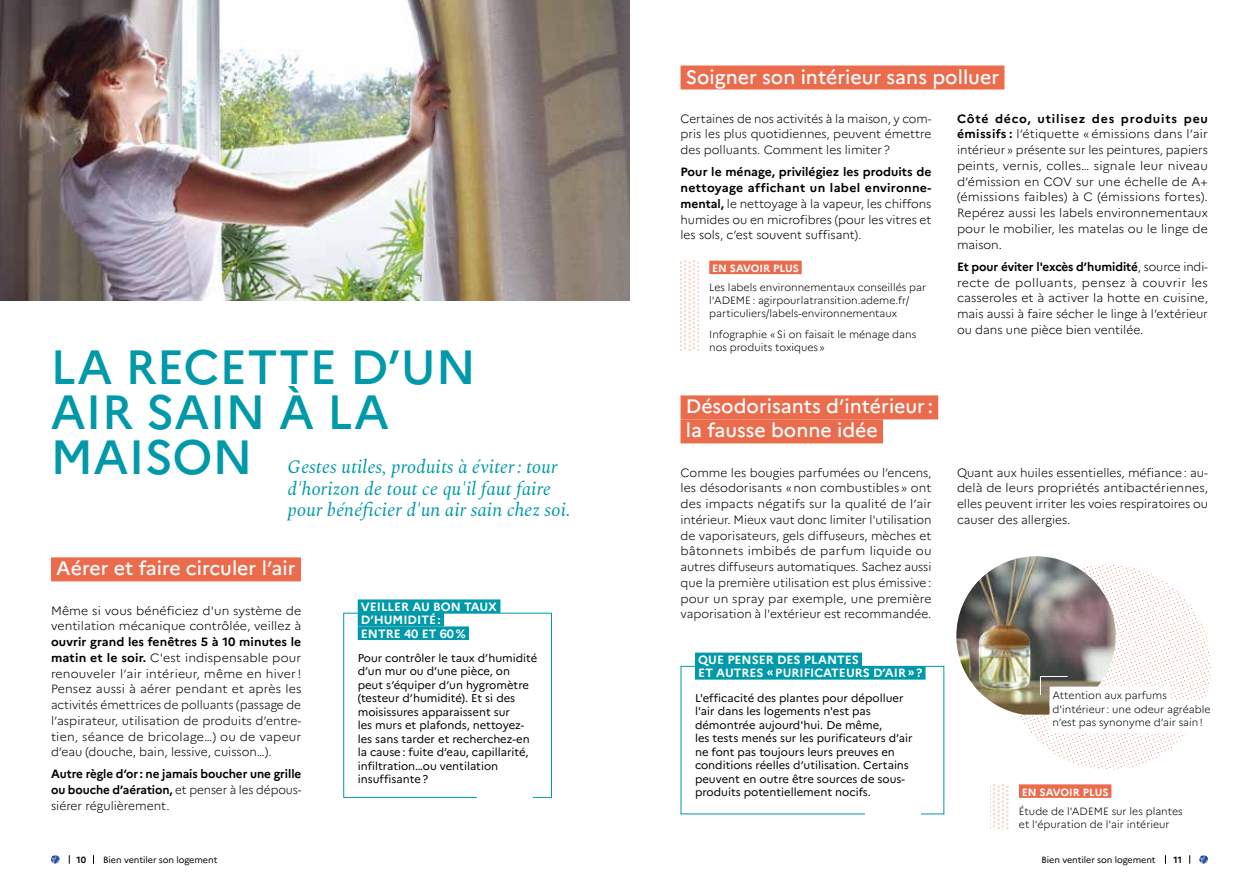
<style>
.page{position:relative;width:1259px;height:893px;background:#fff}
.page>*{position:absolute;margin:0;border:0;box-sizing:border-box;transform-origin:0 0}
.t1{font:500 48px/45px "Marianne";color:#0099a9}
.t2{font:500 19.5px/24px "Marianne";color:#fff}
.t3{font:italic 18.75px/21.5px "Spectral";color:#0099a9}
.t4{font:300 12px/15.8px "Marianne";color:#000;text-align:justify}
.t5{font:700 12px/15.8px "Marianne";letter-spacing:-.005em;color:#000;text-align:justify}
.t6{font:700 12px/13.5px "Marianne";color:#fff}
.t7{font:11.25px/13.5px "Marianne";color:#000}
.t8{font:300 10.5px/12.8px "Marianne";color:#000}
.t9{font:700 10.5px "Marianne";color:#fff}
.t10{font:9px "Marianne";letter-spacing:-.005em;color:#000}
.t11{font:700 9px "Marianne";color:#000}
.s1{font-weight:700}
.s2{font-weight:300}
</style>
<div class="page">
<img style="left:1021px;top:565px;width:190px;height:205px">
<div style="left:51px;top:557px;width:250px;height:24px;background:#eb6b4d"></div>
<div style="left:680px;top:66px;width:324px;height:24px;background:#eb6b4d"></div>
<div style="left:680px;top:395px;width:258px;height:24px;background:#eb6b4d"></div>
<div style="left:680px;top:419px;width:203px;height:24px;background:#eb6b4d"></div>
<div style="left:343px;top:613px;width:209px;height:185px;border:1px solid #0099a9"></div>
<div style="left:477px;top:781px;width:56px;height:26px;background:#fff"></div>
<div style="left:358px;top:599px;width:142px;height:14px;background:#0099a9"></div>
<div style="left:358px;top:613px;width:86px;height:13px;background:#0099a9"></div>
<div style="left:358px;top:626px;width:111px;height:14px;background:#0099a9"></div>
<div style="left:709px;top:261px;width:92px;height:13px;background:#eb6b4d"></div>
<img style="left:680px;top:261px;width:18px;height:89px">
<div style="left:1019px;top:784px;width:92px;height:14px;background:#eb6b4d"></div>
<img style="left:990px;top:784px;width:18px;height:45px">
<div style="left:695px;top:653px;width:167px;height:13px;background:#0099a9"></div>
<div style="left:695px;top:666px;width:230px;height:14px;background:#0099a9"></div>
<img style="left:0;top:0;width:629px;height:300px">
<img style="left:956px;top:556px;width:159px;height:159px">
<svg style="left:1199px;top:855px;width:9px;height:9px"></svg>
<svg style="left:51px;top:855px;width:9px;height:9px"></svg>
<div style="left:1049px;top:687px;width:120px;height:19px;background:#fff"></div>
<div style="left:1049px;top:700px;width:164px;height:20px;background:#fff"></div>
<div style="left:1049px;top:714px;width:156px;height:19px;background:#fff"></div>
<svg style="left:1040px;top:676px;width:27px;height:19px"></svg>
<h1 class="t1" style="left:50px;top:340px;width:427px">LA RECETTE D’UN<br>AIR SAIN À LA<br>MAISON</h1>
<h3 class="t3" style="left:287px;top:457px;width:284px">Gestes utiles, produits à éviter : tour d'horizon de tout ce qu'il faut faire pour bénéficier d'un air sain chez soi.</h3>
<h2 class="t2" style="left:56px;top:555px;width:241px">Aérer et faire circuler l’air</h2>
<p class="t4" style="left:51px;top:601px;width:252px">Même si vous bénéficiez d'un système de ventilation mécanique contrôlée, veillez à</p>
<p class="t4" style="left:51px;top:633px;width:252px"><span class="s1">ouvrir grand les fenêtres 5 à 10 minutes le matin et le soir.</span> C'est indispensable pour renouveler l’air intérieur, même en hiver !<br>Pensez aussi à aérer pendant et après les activités émettrices de polluants (passage de l’aspirateur, utilisation de produits d’entre&shy;tien, séance de bricolage…) ou de vapeur d’eau (douche, bain, lessive, cuisson…).</p>
<p class="t5" style="left:51px;top:765px;width:252px">Autre règle d’or : ne jamais boucher une grille ou bouche d’aération, <span class="s2">et penser à les dépous&shy;siérer régulièrement.</span></p>
<p class="t6" style="left:361px;top:599px;width:138px">VEILLER AU BON TAUX<br>D’HUMIDITÉ :<br>ENTRE 40 ET 60 %</p>
<p class="t7" style="left:358px;top:650px;width:181px">Pour contrôler le taux d’humidité d’un mur ou d’une pièce, on peut s’équiper d’un hygromètre (testeur d’humidité). Et si des moisissures apparaissent sur<br>les murs et plafonds, nettoyez&shy;les sans tarder et recherchez-en la cause : fuite d’eau, capillarité, infiltration…ou ventilation insuffisante ?</p>
<h2 class="t2" style="left:686px;top:63px;width:315px">Soigner son intérieur sans polluer</h2>
<p class="t4" style="left:680px;top:110px;width:252px">Certaines de nos activités à la maison, y com&shy;pris les plus quotidiennes, peuvent émettre des polluants. Comment les limiter ?</p>
<p class="t4" style="left:680px;top:163px;width:252px"><span class="s1">Pour le ménage, privilégiez les produits de nettoyage affichant un label environne&shy;mental,</span> le nettoyage à la vapeur, les chiffons humides ou en microfibres (pour les vitres et les sols, c’est souvent suffisant).</p>
<p class="t4" style="left:957px;top:110px;width:252px"><span class="s1">Côté déco, utilisez des produits peu émissifs :</span> l’étiquette « émissions dans l’air intérieur » présente sur les peintures, papiers peints, vernis, colles… signale leur niveau d’émission en COV sur une échelle de A+ (émissions faibles) à C (émissions fortes).<br>Repérez aussi les labels environnementaux pour le mobilier, les matelas ou le linge de maison.</p>
<p class="t4" style="left:957px;top:258px;width:252px"><span class="s1">Et pour éviter l'excès d’humidité</span>, source indi&shy;recte de polluants, pensez à couvrir les casseroles et à activer la hotte en cuisine, mais aussi à faire sécher le linge à l’extérieur ou dans une pièce bien ventilée.</p>
<p class="t9" style="left:712px;top:260px;width:88px">EN SAVOIR PLUS</p>
<p class="t8" style="left:709px;top:280px;width:218px">Les labels environnementaux conseillés par l'ADEME : agirpourlatransition.ademe.fr/ particuliers/labels-environnementaux</p>
<p class="t8" style="left:709px;top:327px;width:208px">Infographie « Si on faisait le ménage dans nos produits toxiques »</p>
<h2 class="t2" style="left:686px;top:393px;width:249px">Désodorisants d’intérieur : la fausse bonne idée</h2>
<p class="t4" style="left:680px;top:463px;width:252px">Comme les bougies parfumées ou l’encens, les désodorisants « non combustibles » ont des impacts négatifs sur la qualité de l’air intérieur. Mieux vaut donc limiter l'utilisation de vaporisateurs, gels diffuseurs, mèches et bâtonnets imbibés de parfum liquide ou autres diffuseurs automatiques. Sachez aussi que la première utilisation est plus émissive : pour un spray par exemple, une première vaporisation à l'extérieur est recommandée.</p>
<p class="t4" style="left:957px;top:463px;width:252px">Quant aux huiles essentielles, méfiance : au&shy;delà de leurs propriétés antibactériennes, elles peuvent irriter les voies respiratoires ou causer des allergies.</p>
<p class="t6" style="left:698px;top:652px;width:225px">QUE PENSER DES PLANTES<br>ET AUTRES « PURIFICATEURS D’AIR » ?</p>
<p class="t7" style="left:695px;top:690px;width:219px">L'efficacité des plantes pour dépolluer l'air dans les logements n'est pas démontrée aujourd'hui. De même,<br>les tests menés sur les purificateurs d’air ne font pas toujours leurs preuves en conditions réelles d’utilisation. Certains peuvent en outre être sources de sous&shy;produits potentiellement nocifs.</p>
<p class="t8" style="left:1052px;top:688px;width:160px;line-height:13.5px">Attention aux parfums d'intérieur : une odeur agréable n’est pas synonyme d’air sain !</p>
<p class="t9" style="left:1021px;top:784px;width:88px">EN SAVOIR PLUS</p>
<p class="t8" style="left:1019px;top:804px;width:165px">Étude de l'ADEME sur les plantes et l'épuration de l'air intérieur</p>
<p class="t11" style="left:76px;top:852px;width:12px">10</p>
<p class="t10" style="left:103px;top:852px;width:116px">Bien ventiler son logement</p>
<p class="t10" style="left:1041px;top:852px;width:116px">Bien ventiler son logement</p>
<p class="t11" style="left:1173px;top:852px;width:10px">11</p>
</div>
